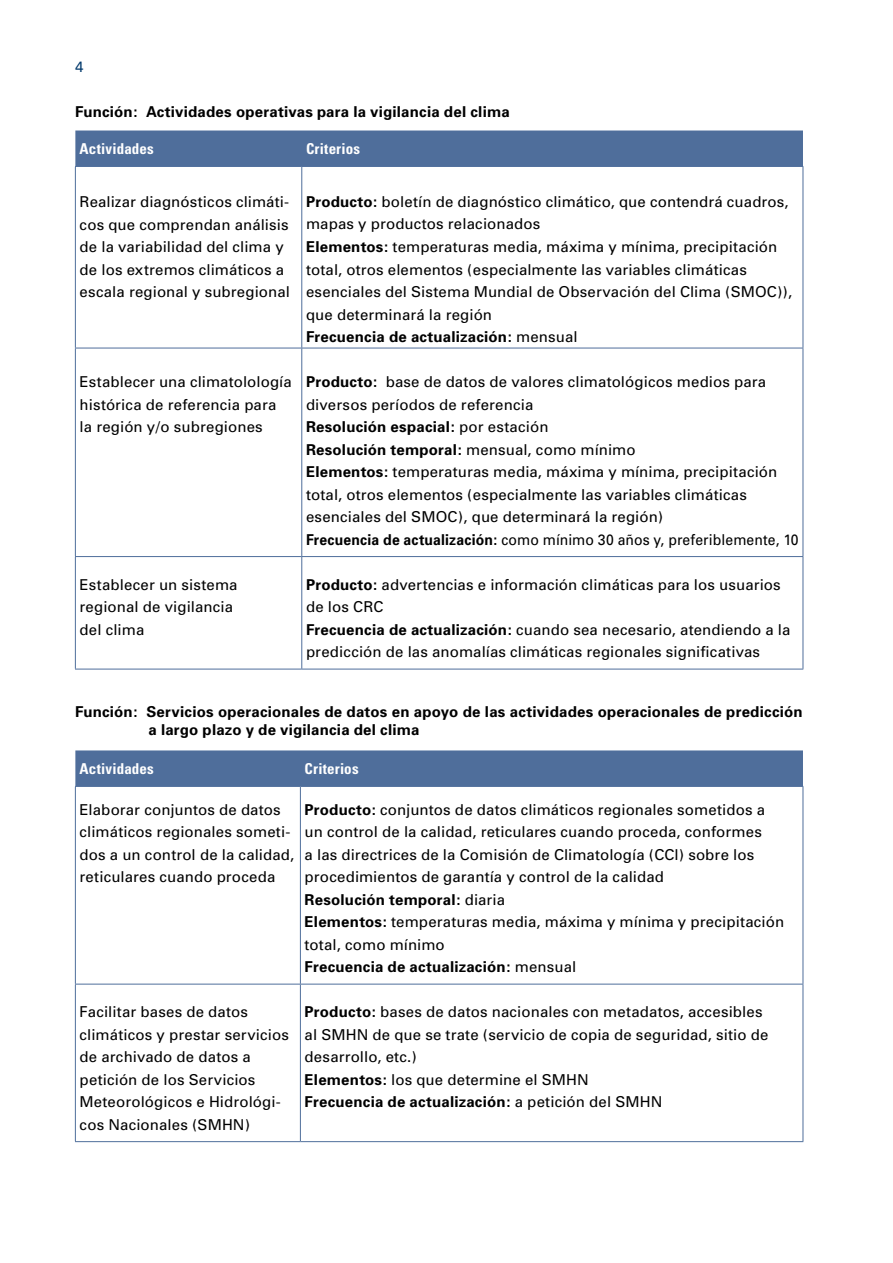
<style>
.page{position:relative;width:893px;height:1263px;background:#fff}
.page>*{position:absolute;margin:0;border:0;box-sizing:border-box;transform-origin:0 0}
.t1{font:15px/22.5px "Univers";letter-spacing:.01em;color:#000}
.t2{font:700 15px/18px "Univers";letter-spacing:.015em;color:#000}
.t3{font:700 condensed 15px "Univers";letter-spacing:.015em;color:#fff}
.s1{font-weight:700}
</style>
<div class="page">
<div style="left:75px;top:130px;width:728px;height:36px;background:#4f6e9b"></div>
<hr style="left:75px;top:166px;width:227px;height:1px;background:#4f6e9b">
<hr style="left:75px;top:167px;width:1px;height:181px;background:#4f6e9b">
<hr style="left:302px;top:166px;width:501px;height:1px;background:#4f6e9b">
<hr style="left:301px;top:167px;width:1px;height:181px;background:#4f6e9b">
<hr style="left:803px;top:167px;width:1px;height:181px;background:#4f6e9b">
<hr style="left:75px;top:348px;width:227px;height:1px;background:#4f6e9b">
<hr style="left:75px;top:348px;width:1px;height:208px;background:#4f6e9b">
<hr style="left:302px;top:348px;width:501px;height:1px;background:#4f6e9b">
<hr style="left:301px;top:348px;width:1px;height:208px;background:#4f6e9b">
<hr style="left:803px;top:348px;width:1px;height:208px;background:#4f6e9b">
<hr style="left:75px;top:556px;width:227px;height:1px;background:#4f6e9b">
<hr style="left:75px;top:557px;width:1px;height:112px;background:#4f6e9b">
<hr style="left:302px;top:556px;width:501px;height:1px;background:#4f6e9b">
<hr style="left:301px;top:557px;width:1px;height:112px;background:#4f6e9b">
<hr style="left:803px;top:557px;width:1px;height:112px;background:#4f6e9b">
<hr style="left:75px;top:669px;width:227px;height:1px;background:#4f6e9b">
<hr style="left:302px;top:669px;width:501px;height:1px;background:#4f6e9b">
<div style="left:75px;top:750px;width:728px;height:36px;background:#4f6e9b"></div>
<hr style="left:75px;top:787px;width:1px;height:197px;background:#4f6e9b">
<hr style="left:300px;top:787px;width:1px;height:197px;background:#4f6e9b">
<hr style="left:803px;top:787px;width:1px;height:197px;background:#4f6e9b">
<hr style="left:75px;top:984px;width:225px;height:1px;background:#4f6e9b">
<hr style="left:75px;top:984px;width:1px;height:157px;background:#4f6e9b">
<hr style="left:300px;top:984px;width:503px;height:1px;background:#4f6e9b">
<hr style="left:300px;top:984px;width:1px;height:157px;background:#4f6e9b">
<hr style="left:803px;top:984px;width:1px;height:157px;background:#4f6e9b">
<hr style="left:75px;top:1141px;width:225px;height:1px;background:#4f6e9b">
<hr style="left:300px;top:1141px;width:503px;height:1px;background:#4f6e9b">
<hr style="left:75px;top:786px;width:225px;height:1px;background:#4f6e9b">
<hr style="left:300px;top:786px;width:503px;height:1px;background:#4f6e9b">
<p class="t2" style="left:75px;top:103px;width:436px">Función: Actividades operativas para la vigilancia del clima</p>
<p class="t3" style="left:80px;top:140px;width:76px">Actividades</p>
<p class="t3" style="left:306px;top:140px;width:56px">Criterios</p>
<p class="t1" style="left:80px;top:191px;width:212px">Realizar diagnósticos climáti&shy;cos que comprendan análisis de la variabilidad del clima y de los extremos climáticos a escala regional y subregional</p>
<p class="t1" style="left:306px;top:190px;width:488px"><span class="s1">Producto:</span> boletín de diagnóstico climático, que contendrá cuadros, mapas y productos relacionados<br><span class="s1">Elementos:</span> temperaturas media, máxima y mínima, precipitación total, otros elementos (especialmente las variables climáticas esenciales- del Sistema Mundial de Observación del Clima (SMOC)), que determinará la región<br><span class="s1">Frecuencia de actualización:</span> mensual</p>
<p class="t1" style="left:80px;top:371px;width:214px">Establecer una climatolología histórica de referencia para la región y/o subregiones</p>
<p class="t1" style="left:306px;top:371px;width:494px"><span class="s1">Producto:</span> base de datos de valores climatológicos medios para diversos- períodos de referencia<br><span class="s1">Resolución espacial:</span> por estación<br><span class="s1">Resolución temporal:</span> mensual, como mínimo<br><span class="s1">Elementos:</span> temperaturas media, máxima y mínima, precipitación total, otros elementos (especialmente las variables climáticas esenciales- del SMOC), que determinará la región)<br><span class="s1">Frecuencia de actualización:</span> como mínimo 30 años y, preferiblemente, 1 0</p>
<p class="t1" style="left:80px;top:573px;width:159px">Establecer un sistema regional- de vigilancia del clima-</p>
<p class="t1" style="left:306px;top:573px;width:486px"><span class="s1">Producto:</span> advertencias e información climáticas para los usuarios de los CRC<br><span class="s1">Frecuencia de actualización:</span> cuando sea necesario, atendiendo a la predicción de las anomalías climáticas regionales significativas</p>
<p class="t2" style="left:148px;top:703px;width:656px;text-indent:-74px">Función: Servicios operacionales de datos en apoyo de las actividades operacionales de predicción a largo plazo y de vigilancia del clima</p>
<p class="t3" style="left:80px;top:760px;width:76px">Actividades</p>
<p class="t3" style="left:305px;top:760px;width:56px">Criterios</p>
<p class="t1" style="left:80px;top:798px;width:216px">Elaborar conjuntos de datos climáticos- regionales someti&shy;dos a un control de la calidad, reticulares cuando proceda</p>
<p class="t1" style="left:305px;top:798px;width:481px"><span class="s1">Producto:</span> conjuntos de datos climáticos regionales sometidos a un control de la calidad, reticulares cuando proceda, conformes<br>a las directrices de la Comisión de Climatología (CCl) sobre los procedimientos- de garantía y control de la calidad<br><span class="s1">Resolución temporal:</span> diaria<br><span class="s1">Elementos:</span> temperaturas media, máxima y mínima y precipitación total, como mínimo<br><span class="s1">Frecuencia de actualización:</span> mensual</p>
<p class="t1" style="left:80px;top:1001px;width:206px">Facilitar bases de datos climáticos- y prestar servicios&shy;de archivado de datos a petición de los Servicios<br>Meteorológicos- e Hidrológi&shy;cos Nacionales (SMHN)</p>
<p class="t1" style="left:305px;top:1001px;width:465px"><span class="s1">Producto:</span> bases de datos nacionales con metadatos, accesibles al SMHN de que se trate (servicio de copia de seguridad, sitio de desarrollo,- etc.)<br><span class="s1">Elementos:</span> los que determine el SMHN<br><span class="s1">Frecuencia de actualización:</span> a petición del SMHN</p>
</div>
